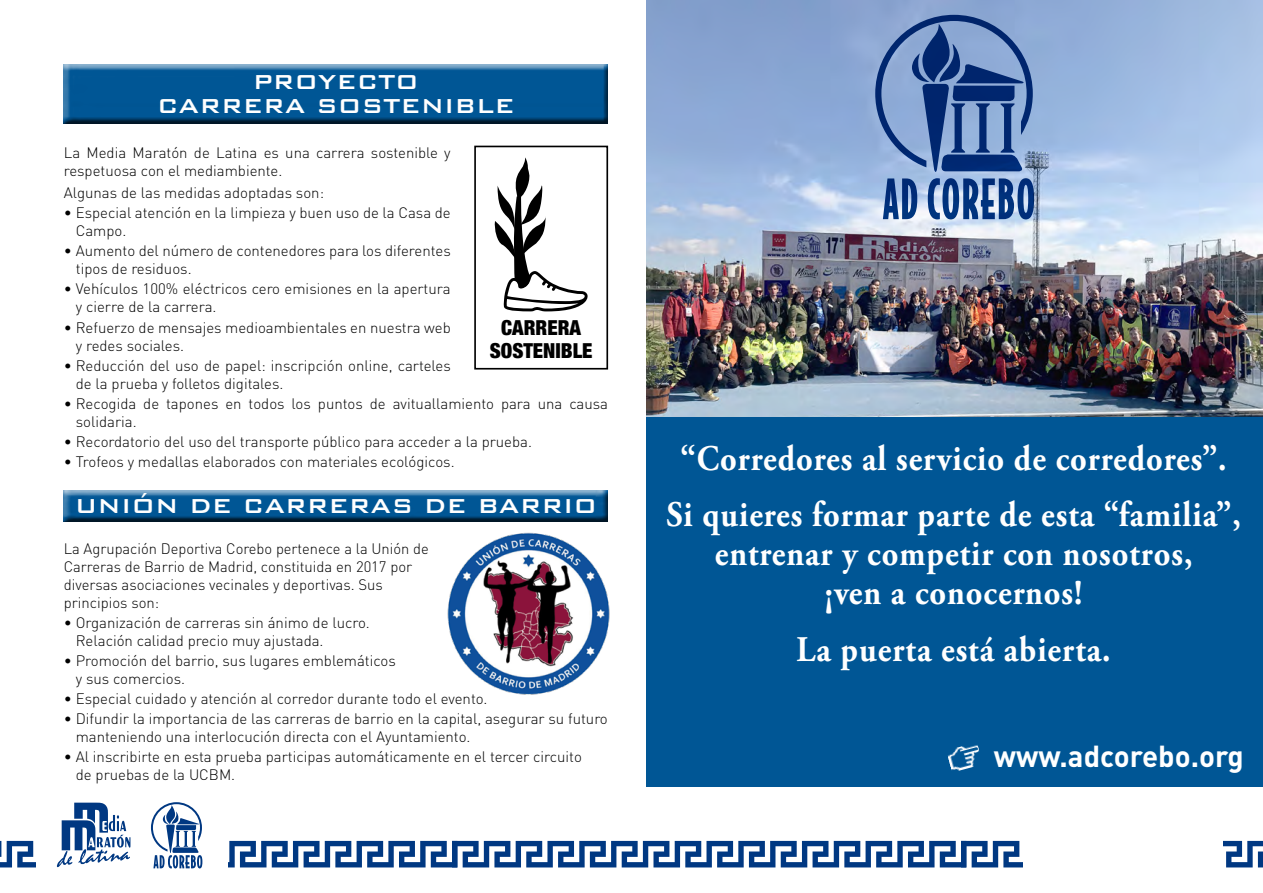
<style>
.page{position:relative;width:1263px;height:893px;background:#fff}
.page>*{position:absolute;margin:0;border:0;box-sizing:border-box;transform-origin:0 0}
.t1{font:700 36px/55.9px "Adobe Garamond Pro";letter-spacing:.03em;color:#fff;text-align:center;scale:.9 1}
.t2{font:700 30px "DIN";color:#fff}
.t3{font:500 27px/24px "Bank Gothic";color:#fff;text-align:center}
.t4{font:900 condensed 20.7px/22.4px "Helvetica Neue";color:#000;text-align:center}
.t5{font:300 15px/18px "DIN";color:#000}
</style>
<div class="page">
<div style="left:59px;top:60px;width:556px;height:67px;background:#000;opacity:.75"></div>
<div style="left:474px;top:146px;width:134px;height:224px;border:2px solid #000"></div>
<svg style="left:494px;top:157px;width:93px;height:154px"></svg>
<div style="left:58px;top:486px;width:557px;height:42px;background:#000;opacity:.75"></div>
<img style="left:437px;top:522px;width:178px;height:173px">
<div style="left:646px;top:0;width:617px;height:787px;background:#005695"></div>
<img style="left:646px;top:0;width:617px;height:417px">
<svg style="left:875px;top:15px;width:159px;height:204px;background:#5f7fb3"></svg>
<img style="left:947px;top:745px;width:33px;height:26px">
<svg style="left:0;top:802px;width:1263px;height:66px"></svg>
<h3 class="t3" style="left:157px;top:68px;width:359px">PROYECTO<br>CARRERA SOSTENIBLE</h3>
<p class="t5" style="left:64px;top:143px;width:388px">La Media Maratón de Latina es una carrera sostenible y respetuosa con el mediambiente.</p>
<p class="t5" style="left:64px;top:183px;width:262px">Algunas de las medidas adoptadas son:</p>
<p class="t5" style="left:76px;top:204px;width:376px;text-indent:-12px">• Especial atención en la limpieza y buen uso de la Casa de<br>Campo.</p>
<p class="t5" style="left:76px;top:242px;width:376px;text-indent:-12px">• Aumento del número de contenedores para los diferentes tipos de residuos.</p>
<p class="t5" style="left:76px;top:280px;width:376px;text-indent:-12px">• Vehículos 100% eléctricos cero emisiones en la apertura y cierre de la carrera.</p>
<p class="t5" style="left:76px;top:318px;width:376px;text-indent:-12px">• Refuerzo de mensajes medioambientales en nuestra web y redes sociales.</p>
<p class="t5" style="left:76px;top:356px;width:376px;text-indent:-12px">• Reducción del uso de papel: inscripción online, carteles de la prueba y folletos digitales.</p>
<p class="t5" style="left:76px;top:394px;width:534px;text-indent:-12px">• Recogida de tapones en todos los puntos de avituallamiento para una causa solidaria.</p>
<p class="t5" style="left:64px;top:432px;width:470px">• Recordatorio del uso del transporte público para acceder a la prueba.</p>
<p class="t5" style="left:64px;top:452px;width:392px">• Trofeos y medallas elaborados con materiales ecológicos.</p>
<h3 class="t4" style="left:490px;top:316px;width:104px">CARRERA<br>SOSTENIBLE</h3>
<h3 class="t3" style="left:75px;top:492px;width:524px">UNIÓN DE CARRERAS DE BARRIO</h3>
<p class="t5" style="left:64px;top:539px;width:366px">La Agrupación Deportiva Corebo pertenece a la Unión de Carreras de Barrio de Madrid, constituida en 2017 por diversas asociaciones vecinales y deportivas. Sus principios son:</p>
<p class="t5" style="left:76px;top:613px;width:296px;text-indent:-12px">• Organización de carreras sin ánimo de lucro.<br>Relación calidad precio muy ajustada.</p>
<p class="t5" style="left:76px;top:651px;width:322px;text-indent:-12px">• Promoción del barrio, sus lugares emblemáticos y sus comercios.</p>
<p class="t5" style="left:64px;top:689px;width:425px">• Especial cuidado y atención al corredor durante todo el evento.</p>
<p class="t5" style="left:76px;top:710px;width:534px;text-indent:-12px">• Difundir la importancia de las carreras de barrio en la capital, asegurar su futuro manteniendo una interlocución directa con el Ayuntamiento.</p>
<p class="t5" style="left:76px;top:748px;width:508px;text-indent:-12px">• Al inscribirte en esta prueba participas automáticamente en el tercer circuito de pruebas de la UCBM.</p>
<h1 class="t1" style="left:666px;top:432px;width:640px">“Corredores al servicio de corredores”.<br>Si quieres formar parte de esta “familia”,</h1>
<h1 class="t1" style="left:715px;top:535px;width:532px;line-height:39px">entrenar y competir con nosotros, ¡ven a conocernos!</h1>
<h1 class="t1" style="left:797px;top:622px;width:350px">La puerta está abierta.</h1>
<h2 class="t2" style="left:994px;top:736px;width:252px">www.adcorebo.org</h2>
</div>
